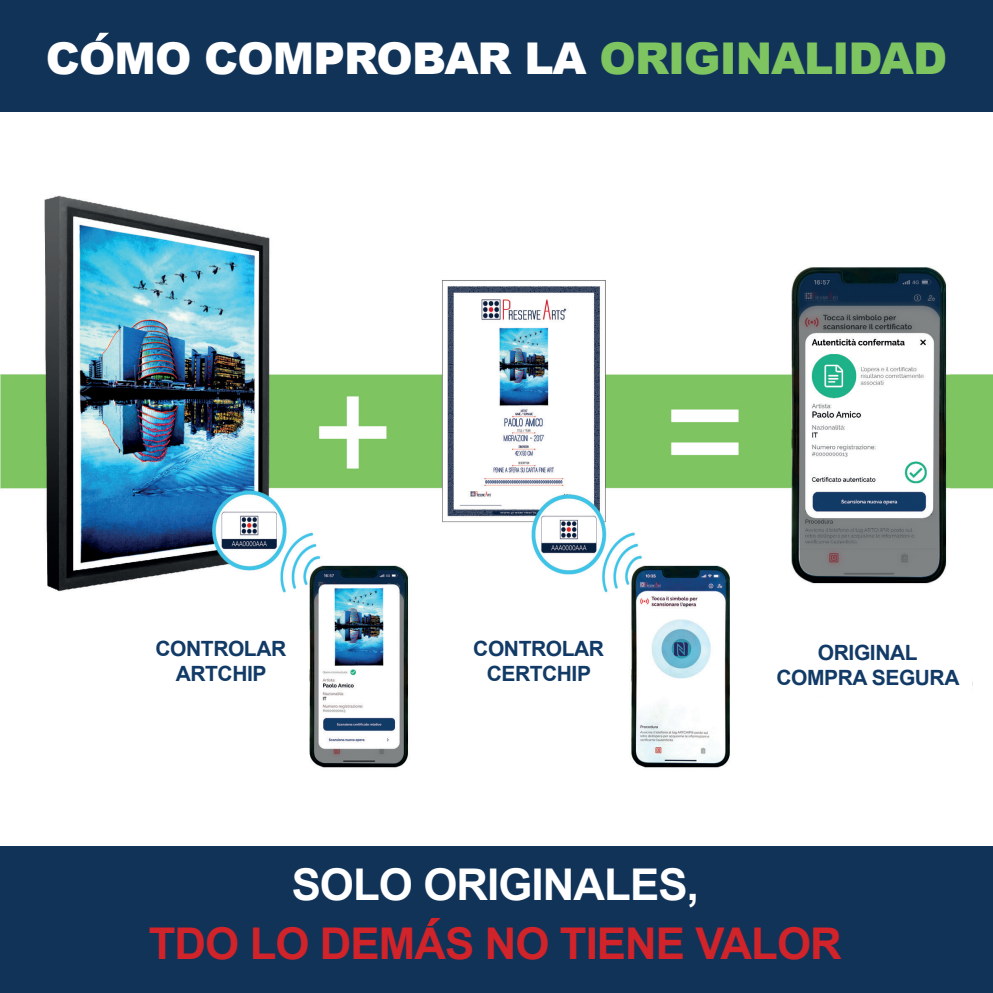
<style>
.page{position:relative;width:993px;height:993px;background:#fff}
.page>*{position:absolute;margin:0;border:0;box-sizing:border-box;transform-origin:0 0}
.t1{font:900 43.75px "Arial";letter-spacing:-.02em;color:#fff}
.t2{font:700 43.75px "Arial";letter-spacing:-.02em;color:#d1232a}
.t3{font:700 43.75px "Arial";letter-spacing:-.02em;color:#fff}
.t4{font:700 21px "Arial";letter-spacing:-.02em;color:#123a66}
.s1{color:#7ec461}
</style>
<div class="page">
<img style="left:0;top:195px;width:992px;height:573px">
<div style="left:164px;top:634px;width:142px;height:64px;background:#fff"></div>
<div style="left:473px;top:634px;width:143px;height:64px;background:#fff"></div>
<div style="left:766px;top:637px;width:205px;height:57px;background:#fff"></div>
<div style="left:0;top:0;width:992px;height:112px;background:#113358"></div>
<div style="left:0;top:846px;width:992px;height:146px;background:#113358"></div>
<svg style="left:95px;top:33px;width:14px;height:8px"></svg>
<svg style="left:427px;top:918px;width:13px;height:7px"></svg>
<p class="t1" style="left:46px;top:26px;width:902px">COMO COMPROBAR LA <span class="s1">ORIGINALIDAD</span></p>
<p class="t4" style="left:155px;top:634px;width:132px">CONTROLAR</p>
<p class="t4" style="left:176px;top:659px;width:92px">ARTCHIP</p>
<p class="t4" style="left:473px;top:634px;width:132px">CONTROLAR</p>
<p class="t4" style="left:486px;top:659px;width:106px">CERTCHIP</p>
<p class="t4" style="left:817px;top:638px;width:101px">ORIGINAL</p>
<p class="t4" style="left:776px;top:663px;width:184px">COMPRA SEGURA</p>
<p class="t3" style="left:291px;top:855px;width:408px">SOLO ORIGINALES,</p>
<p class="t2" style="left:149px;top:914px;width:694px">TDO LO DEMAS NO TIENE VALOR</p>
</div>
